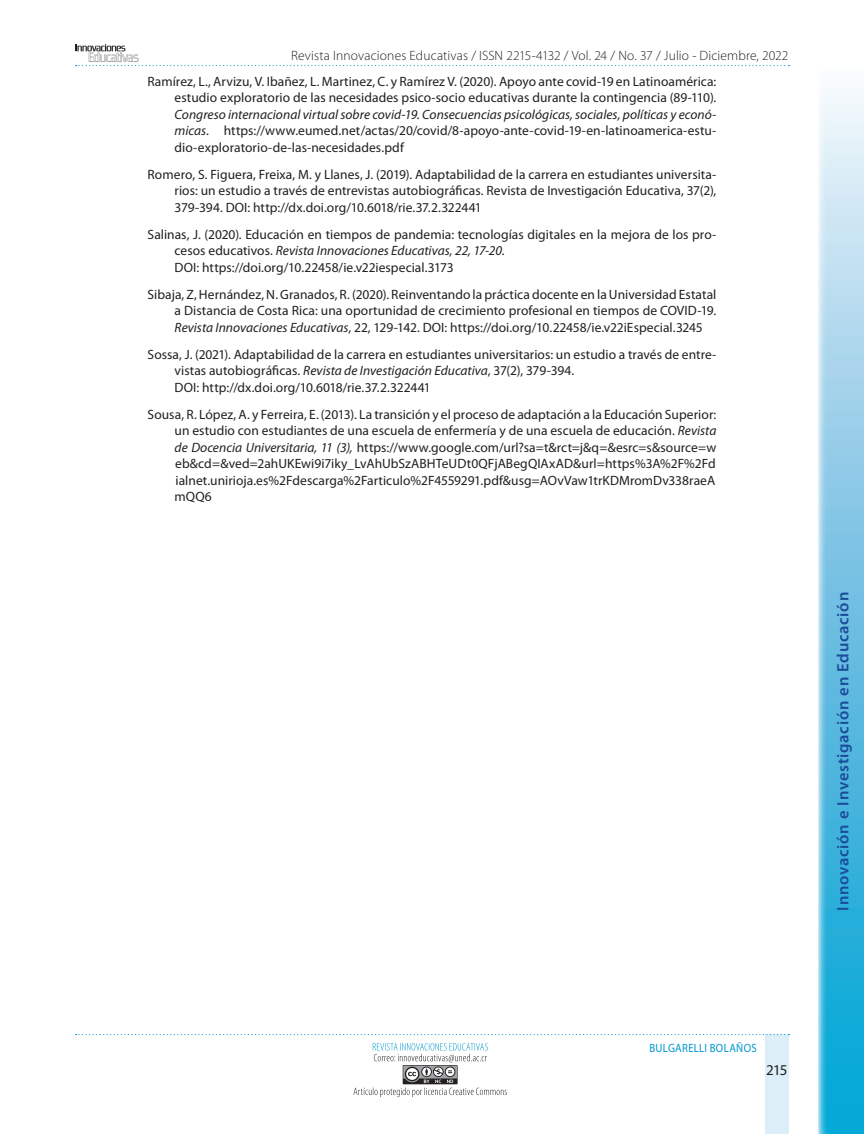
<style>
.page{position:relative;width:864px;height:1134px;background:#fff}
.page>*{position:absolute;margin:0;border:0;box-sizing:border-box;transform-origin:0 0}
.t1{font:600 16.5px "Myriad Pro";letter-spacing:.045em;color:#1a4c99}
.t2{font:15px "Myriad Pro";color:#231f20}
.t3{font:13.5px/16.5px "Myriad Pro";letter-spacing:.005em;color:#231f20;text-align:justify}
.t4{font:300 13.5px "Myriad Pro";letter-spacing:.01em;color:#231f20}
.t5{font:12px "Myriad Pro";letter-spacing:.025em;color:#0097ce;scale:.9 1}
.s1{font-style:italic}
</style>
<div class="page">
<svg style="left:76px;top:44px;width:713px;height:22px"></svg>
<div style="left:765px;top:1034px;width:23px;height:100px;background:#dceef7"></div>
<svg style="left:76px;top:1034px;width:713px;height:1px"></svg>
<svg style="left:354px;top:1043px;width:153px;height:54px"></svg>
<svg style="left:818px;top:91px;width:46px;height:1043px;background:#79c7e6"></svg>
<p class="t4" style="left:291px;top:48px;width:499px">Revista Innovaciones Educativas / ISSN 2215-4132 / Vol. 24 / No. 37 / Julio - Diciembre, 2022</p>
<p class="t3" style="left:148px;top:73px;width:570px;text-align:right">Ramírez, L., Arvizu, V. Ibañez, L. Martinez, C. y Ramírez V. (2020). Apoyo ante covid-19 en Latinoamérica: estudio exploratorio de las necesidades psico-socio educativas durante la contingencia (89-110).</p>
<p class="t3" style="left:175px;top:106px;width:543px"><span class="s1">Congreso internacional virtual sobre covid-19. Consecuencias psicológicas, sociales, políticas y econó&shy;micas</span>. https://www.eumed.net/actas/20/covid/8-apoyo-ante-covid-19-en-latinoamerica-estu&shy;dio-exploratorio-de-las-necesidades.pdf</p>
<p class="t3" style="left:175px;top:166px;width:543px;text-indent:-27px">Romero, S. Figuera, Freixa, M. y Llanes, J. (2019). Adaptabilidad de la carrera en estudiantes universita&shy;rios: un estudio a través de entrevistas autobiográficas. Revista de Investigación Educativa, 37(2), 379-394. DOI: http://dx.doi.org/10.6018/rie.37.2.322441</p>
<p class="t3" style="left:175px;top:226px;width:543px;text-align:left;text-indent:-27px">Salinas, J. (2020). Educación en tiempos de pandemia: tecnologías digitales en la mejora de los pro&shy;cesos educativos. <span class="s1">Revista Innovaciones Educativas, 22, 17-20.<br></span>DOI: https://doi.org/10.22458/ie.v22iespecial.3173</p>
<p class="t3" style="left:175px;top:286px;width:543px;text-indent:-27px">Sibaja, Z, Hernández, N. Granados, R. (2020). Reinventando la práctica docente en la Universidad Estatal a Distancia de Costa Rica: una oportunidad de crecimiento profesional en tiempos de COVID-19.<br><span class="s1">Revista Innovaciones Educativas</span>, 22, 129-142. DOI: https://doi.org/10.22458/ie.v22iEspecial.3245</p>
<p class="t3" style="left:175px;top:346px;width:543px;text-align:left;text-indent:-27px">Sossa, J. (2021). Adaptabilidad de la carrera en estudiantes universitarios: un estudio a través de entre&shy;vistas autobiográficas. <span class="s1">Revista de Investigación Educativa</span>, 37(2), 379-394.<br>DOI: http://dx.doi.org/10.6018/rie.37.2.322441</p>
<p class="t3" style="left:175px;top:406px;width:543px;text-indent:-27px">Sousa, R. López, A. y Ferreira, E. (2013). La transición y el proceso de adaptación a la Educación Superior: un estudio con estudiantes de una escuela de enfermería y de una escuela de educación. <span class="s1">Revista de Docencia Universitaria, 11 (3),</span> https://www.google.com/url?sa=t&amp;rct=j&amp;q=&amp;esrc=s&amp;source=w eb&amp;cd=&amp;ved=2ahUKEwi9i7iky_LvAhUbSzABHTeUDt0QFjABegQIAxAD&amp;url=https%3A%2F%2Fd ialnet.unirioja.es%2Fdescarga%2Farticulo%2F4559291.pdf&amp;usg=AOvVaw1trKDMromDv338raeA mQQ6</p>
<p class="t1" style="left:834px;top:911px;width:320px;rotate:-90deg">Innovación e Investigación en Educación</p>
<p class="t5" style="left:649px;top:1041px;width:121px">BULGARELLI BOLAÑOS</p>
<p class="t2" style="left:766px;top:1061px;width:23px">215</p>
</div>
